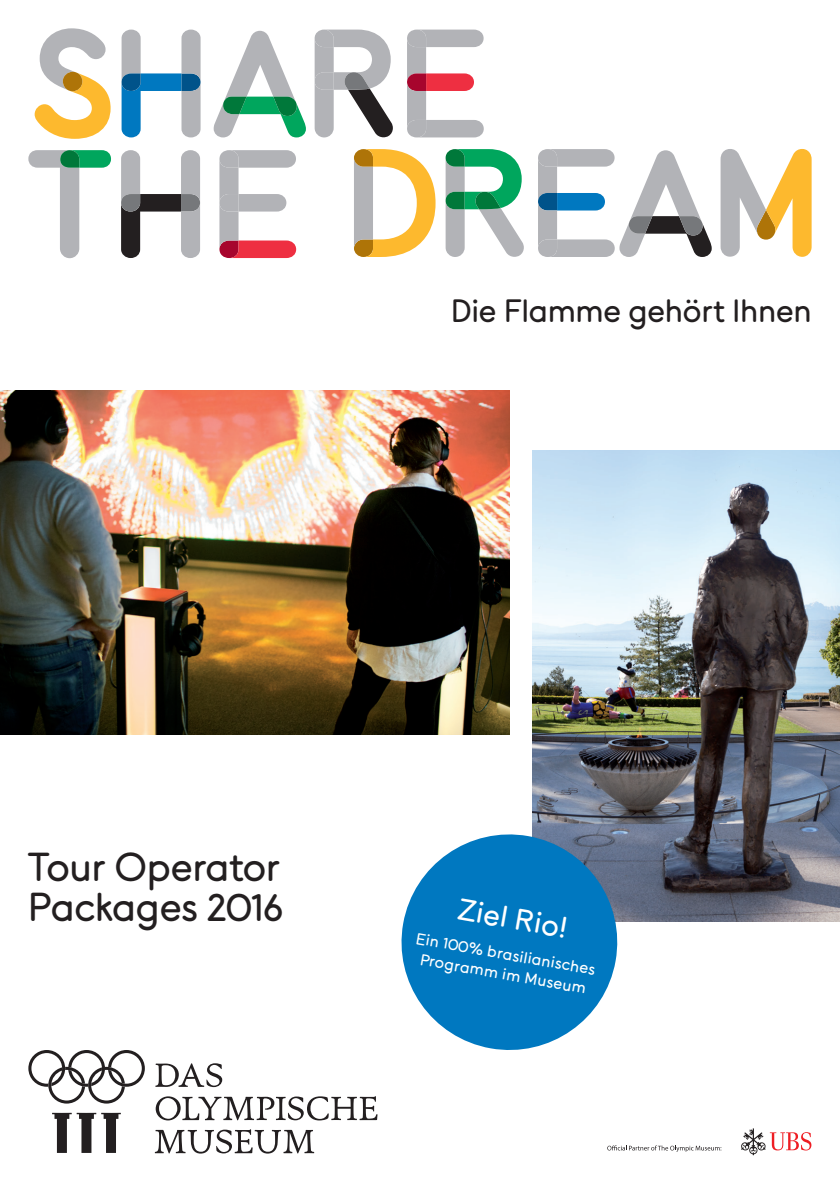
<style>
.page{position:relative;width:840px;height:1191px;background:#fff}
.page>*{position:absolute;margin:0;border:0;box-sizing:border-box;transform-origin:0 0}
.t1{font:40px/40px "TOM";letter-spacing:-.01em;color:#231f20}
.t2{font:32px "TOM";letter-spacing:-.005em;color:#231f20}
.t3{font:30px "TOM";color:#fff}
.t4{font:16px/20px "TOM";color:#fff;text-align:center}
</style>
<div class="page">
<img style="left:532px;top:450px;width:307px;height:471px">
<svg style="left:28px;top:150px;width:83px;height:108px"></svg>
<svg style="left:121px;top:150px;width:79px;height:108px"></svg>
<svg style="left:219px;top:150px;width:77px;height:108px"></svg>
<svg style="left:354px;top:149px;width:81px;height:108px"></svg>
<svg style="left:445px;top:149px;width:78px;height:108px"></svg>
<svg style="left:538px;top:149px;width:173px;height:108px"></svg>
<svg style="left:720px;top:149px;width:91px;height:108px"></svg>
<svg style="left:35px;top:28px;width:75px;height:111px"></svg>
<svg style="left:121px;top:30px;width:79px;height:107px"></svg>
<svg style="left:213px;top:31px;width:93px;height:106px"></svg>
<svg style="left:314px;top:30px;width:78px;height:107px"></svg>
<svg style="left:407px;top:30px;width:76px;height:107px"></svg>
<svg style="left:741px;top:1128px;width:70px;height:27px"></svg>
<svg style="left:607px;top:1145px;width:114px;height:7px"></svg>
<svg style="left:155px;top:1063px;width:67px;height:24px"></svg>
<svg style="left:156px;top:1096px;width:221px;height:24px"></svg>
<svg style="left:155px;top:1129px;width:159px;height:24px"></svg>
<svg style="left:52px;top:1112px;width:69px;height:41px"></svg>
<svg style="left:28px;top:1050px;width:117px;height:53px"></svg>
<img style="left:0;top:390px;width:509px;height:345px">
<svg style="left:401px;top:825px;width:224px;height:225px;fill:#0078c0"></svg>
<p class="t2" style="left:450px;top:289px;width:362px">Die Flamme gehört Ihnen</p>
<p class="t1" style="left:28px;top:845px;width:256px">Tour Operator<br>Packages 2016</p>
<p class="t3" style="left:462px;top:889px;width:111px;rotate:10deg">Ziel Rio!</p>
<p class="t4" style="left:417px;top:927px;width:183px;rotate:10deg">Ein 100% brasilianisches<br>Programm im Museum</p>
</div>
